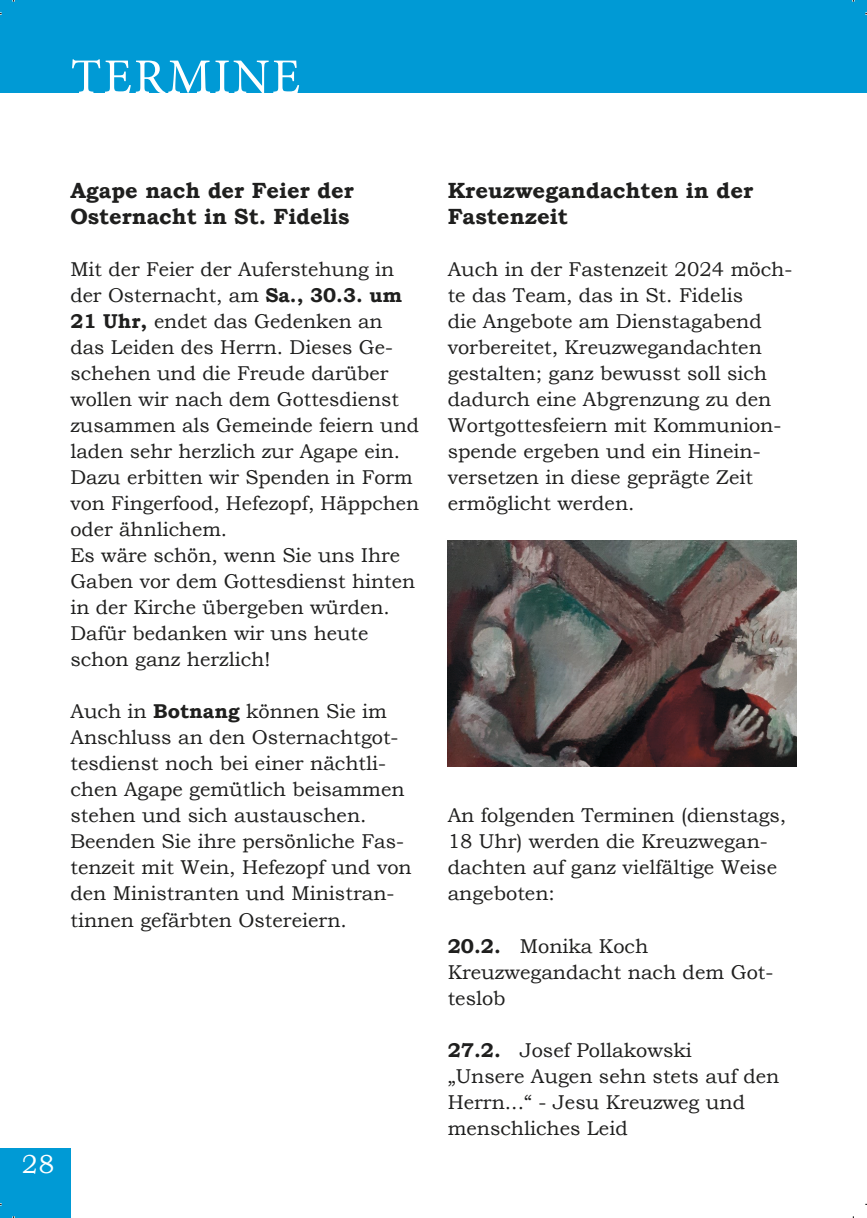
<style>
.page{position:relative;width:867px;height:1218px;background:#fff}
.page>*{position:absolute;margin:0;border:0;box-sizing:border-box;transform-origin:0 0}
.t1{font:50px "Minion Pro";letter-spacing:.04em;color:#fff}
.t2{font:26px "Bookman Old Style";color:#fff}
.Fließtext{font:700 22px/26px "Bookman Old Style";color:#1f1f1e}
.Fließtext-2{font:20px/26px "Bookman Old Style";color:#1f1f1e}
.s1{font-weight:700}
</style>
<div class="page">
<div style="left:0;top:1148px;width:70px;height:70px;background:#009ad5"></div>
<div style="left:0;top:0;width:853px;height:93px;background:#009ad5"></div>
<div style="left:853px;top:0;width:13px;height:93px;background:#009ad5"></div>
<img style="left:447px;top:540px;width:349px;height:227px">
<h1 class="t1" style="left:71px;top:44px;width:231px">TERMINE</h1>
<p class="Fließtext" style="left:70px;top:178px;width:285px">Agape nach der Feier der</p>
<p class="Fließtext" style="left:70px;top:204px;width:280px">Osternacht in St. Fidelis</p>
<p class="Fließtext-2" style="left:70px;top:257px;width:350px">Mit der Feier der Auferstehung in der Osternacht, am <span class="s1">Sa., 30.3. um<br>21 Uhr,</span> endet das Gedenken an das Leiden des Herrn. Dieses Ge&shy;schehen und die Freude darüber wollen wir nach dem Gottesdienst zusammen als Gemeinde feiern und laden sehr herzlich zur Agape ein.<br>Dazu erbitten wir Spenden in Form von Fingerfood, Hefezopf, Häppchen oder ähnlichem.</p>
<p class="Fließtext-2" style="left:70px;top:543px;width:346px">Es wäre schön, wenn Sie uns Ihre<br>Gaben vor dem Gottesdienst hinten in der Kirche übergeben würden.<br>Dafür bedanken wir uns heute schon ganz herzlich!</p>
<p class="Fließtext-2" style="left:70px;top:699px;width:343px">Auch in <span class="s1">Botnang</span> können Sie im<br>Anschluss an den Osternachtgot&shy;tesdienst noch bei einer nächtli&shy;chen Agape gemütlich beisammen stehen und sich austauschen.<br>Beenden Sie ihre persönliche Fas&shy;tenzeit mit Wein, Hefezopf und von den Ministranten und Ministran&shy;tinnen gefärbten Ostereiern.</p>
<h2 class="t2" style="left:22px;top:1147px;width:34px">28</h2>
<p class="Fließtext" style="left:447px;top:178px;width:307px">Kreuzwegandachten in der<br>Fastenzeit</p>
<p class="Fließtext-2" style="left:447px;top:257px;width:346px">Auch in der Fastenzeit 2024 möch&shy;te das Team, das in St. Fidelis<br>die Angebote am Dienstagabend vorbereitet, Kreuzwegandachten gestalten; ganz bewusst soll sich dadurch eine Abgrenzung zu den<br>Wortgottesfeiern mit Kommunion&shy;spende ergeben und ein Hinein&shy;versetzen in diese geprägte Zeit ermöglicht werden.</p>
<p class="Fließtext-2" style="left:447px;top:803px;width:340px">An folgenden Terminen (dienstags,<br>18 Uhr) werden die Kreuzwegan&shy;dachten auf ganz vielfältige Weise angeboten:</p>
<p class="Fließtext-2" style="left:447px;top:933px;width:202px"><span class="s1">20.2.</span> Monika Koch</p>
<p class="Fließtext-2" style="left:447px;top:959px;width:327px">Kreuzwegandacht nach dem Got&shy;teslob</p>
<p class="Fließtext-2" style="left:447px;top:1037px;width:246px"><span class="s1">27.2.</span> Josef Pollakowski</p>
<p class="Fließtext-2" style="left:447px;top:1063px;width:333px">„Unsere Augen sehn stets auf den<br>Herrn...“ - Jesu Kreuzweg und menschliches Leid</p>
</div>
